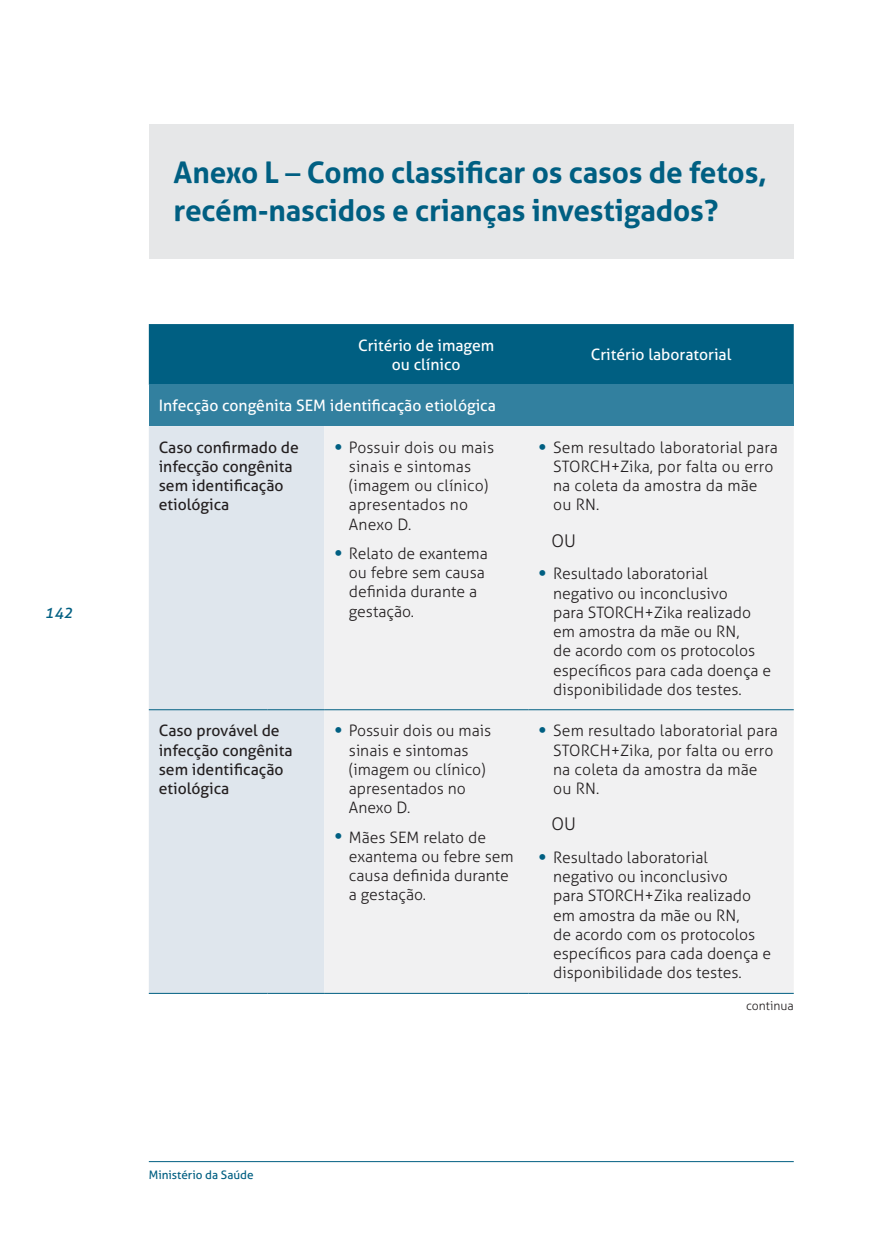
<style>
.page{position:relative;width:893px;height:1241px;background:#fff}
.page>*{position:absolute;margin:0;border:0;box-sizing:border-box;transform-origin:0 0}
.t1{font:700 29.75px/38.5px "Aller";letter-spacing:-.005em;color:#005f82}
.t2{font:300 17.5px "Aller";color:#231f20}
.t3{font:300 15.75px/19.2px "Aller";color:#231f20}
.t4{font:15.75px/19.2px "Aller";color:#231f20}
.t5{font:15.75px/19.2px "Aller";color:#fff;text-align:center}
.t6{font:italic 15.75px "Aller";color:#005f82}
.t7{font:300 12.25px "Aller";color:#231f20}
.t8{font:11.72px "Aller";color:#005f82}
.s1{font-weight:400}
.s2{font-weight:700;font-size:19.25px;color:#005f82}
</style>
<div class="page">
<hr style="left:149px;top:1160px;width:645px;height:1px;background:#005f82">
<div style="left:149px;top:124px;width:645px;height:134px;background:#e6e7e8"></div>
<div style="left:149px;top:324px;width:645px;height:60px;background:#005f82"></div>
<div style="left:149px;top:384px;width:645px;height:42px;background:#32809f"></div>
<div style="left:149px;top:426px;width:175px;height:566px;background:#dfe6ed"></div>
<div style="left:324px;top:426px;width:470px;height:566px;background:#f1f1f2"></div>
<hr style="left:149px;top:709px;width:118px;height:1px;background:#005f82">
<hr style="left:267px;top:709px;width:57px;height:1px;background:#005f82">
<hr style="left:324px;top:709px;width:204px;height:1px;background:#005f82">
<hr style="left:528px;top:709px;width:266px;height:1px;background:#005f82">
<hr style="left:149px;top:992px;width:118px;height:1px;background:#005f82">
<hr style="left:267px;top:992px;width:57px;height:1px;background:#005f82">
<hr style="left:324px;top:992px;width:204px;height:1px;background:#005f82">
<hr style="left:528px;top:992px;width:266px;height:1px;background:#005f82">
<p class="t6" style="left:45px;top:603px;width:30px">142</p>
<h1 class="t1" style="left:174px;top:153px;width:595px">Anexo L <span class="s1">–</span> Como classificar os casos de fetos, recém-nascidos e crianças investigados?</h1>
<p class="t5" style="left:358px;top:335px;width:138px">Critério de imagem ou clínico</p>
<p class="t5" style="left:591px;top:345px;width:142px">Critério laboratorial</p>
<p class="t5" style="left:159px;top:396px;width:339px">I nfecção congênita SEM identificação etiológica</p>
<p class="t4" style="left:159px;top:437px;width:142px">Caso confirmado de infecção congênita sem identificação etiológica</p>
<p class="t3" style="left:349px;top:437px;width:147px;text-indent:-15px"><span class="s2">•</span> Possuir dois ou mais sinais e sintomas (imagem ou clínico) apresentados no<br>Anexo D.</p>
<p class="t3" style="left:349px;top:543px;width:140px;text-indent:-15px"><span class="s2">•</span> Relato de exantema ou febre sem causa definida durante a gestação.</p>
<p class="t3" style="left:553px;top:437px;width:226px;text-indent:-15px"><span class="s2">•</span> Sem resultado laboratorial para<br>STORCH+Zika, por falta ou erro na coleta da amostra da mãe ou RN.</p>
<p class="t2" style="left:551px;top:530px;width:26px">OU</p>
<p class="t3" style="left:553px;top:564px;width:220px;text-indent:-15px"><span class="s2">•</span> Resultado laboratorial negativo ou inconclusivo<br>para STORCH+Zika realizado em amostra da mãe ou RN,<br>de acordo com os protocolos específicos para cada doença e disponibilidade dos testes.</p>
<p class="t4" style="left:159px;top:720px;width:135px">Caso provável de infecção congênita sem identificação etiológica</p>
<p class="t3" style="left:349px;top:721px;width:144px;text-indent:-15px"><span class="s2">•</span> Possuir dois ou mais sinais e sintomas (imagem ou clínico) apresentados no<br>Anexo D.</p>
<p class="t3" style="left:349px;top:827px;width:166px;text-indent:-15px"><span class="s2">•</span> Mães SEM relato de exantema ou febre sem causa definida durante a gestação.</p>
<p class="t3" style="left:553px;top:721px;width:226px;text-indent:-15px"><span class="s2">•</span> Sem resultado laboratorial para<br>STORCH+Zika, por falta ou erro na coleta da amostra da mãe ou RN.</p>
<p class="t2" style="left:551px;top:813px;width:26px">OU</p>
<p class="t3" style="left:553px;top:847px;width:220px;text-indent:-15px"><span class="s2">•</span> Resultado laboratorial negativo ou inconclusivo<br>para STORCH+Zika realizado em amostra da mãe ou RN,<br>de acordo com os protocolos específicos para cada doença e disponibilidade dos testes.</p>
<p class="t7" style="left:746px;top:997px;width:49px">continua</p>
<p class="t8" style="left:149px;top:1167px;width:106px">Ministério da Saúde</p>
</div>
